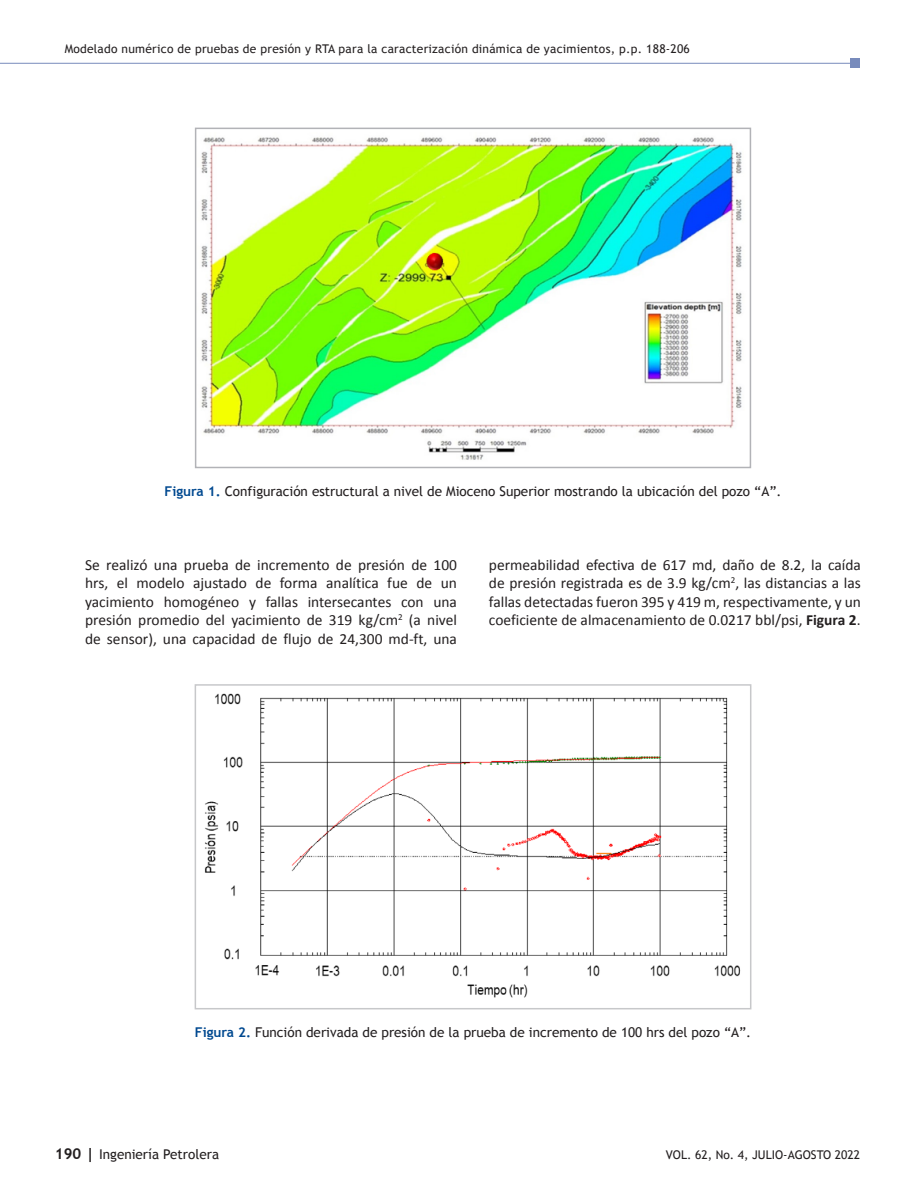
<style>
.page{position:relative;width:915px;height:1191px;background:#fff}
.page>*{position:absolute;margin:0;border:0;box-sizing:border-box;transform-origin:0 0}
.cpoTxt{font:15.45px/18.6px "Calibri";color:#231f20;text-align:justify}
.pieDeImagen{font:13.5px "Trebuchet MS";color:#231f20}
.t1{font:12px "Trebuchet MS";letter-spacing:.02em;color:#231f20}
.t2{font:12px "Trebuchet MS";color:#231f20}
.s1{font-weight:700;color:#014990}
.s2{font-weight:700}
.s3{font-weight:700;font-size:15px}
</style>
<div class="page">
<hr style="left:0;top:63px;width:854px;height:1px;background:#788bbc">
<div style="left:850px;top:59px;width:9px;height:9px;background:#788bbc"></div>
<img style="left:201px;top:137px;width:541px;height:323px">
<div style="left:195px;top:128px;width:556px;height:340px;border:2px solid #b2b3b7"></div>
<img style="left:204px;top:693px;width:537px;height:305px">
<div style="left:194px;top:684px;width:557px;height:325px;border:2px solid #c7c8ca"></div>
<p class="t1" style="left:65px;top:42px;width:626px">Modelado numérico de pruebas de presión y RTA para la caracterización dinámica de yacimientos, p.p. 188-206</p>
<p class="pieDeImagen" style="left:164px;top:483px;width:618px"><span class="s1">Figura 1.</span> Configuración estructural a nivel de Mioceno Superior mostrando la ubicación del pozo “A”.</p>
<p class="cpoTxt" style="left:85px;top:554px;width:373px">Se realizó una prueba de incremento de presión de 100 hrs, el modelo ajustado de forma analítica fue de un yacimiento homogéneo y fallas intersecantes con una presión promedio del yacimiento de 319 kg/cm<sup>2</sup> (a nivel de sensor), una capacidad de flujo de 24,300 md-ft, una</p>
<p class="cpoTxt" style="left:489px;top:554px;width:373px">permeabilidad efectiva de 617 md, daño de 8.2, la caída de presión registrada es de 3.9 kg/cm<sup>2</sup>, las distancias a las fallas detectadas fueron 395 y 419 m, respectivamente, y un coeficiente de almacenamiento de 0.0217 bbl/psi, <span class="s2">Figura 2</span>.</p>
<p class="pieDeImagen" style="left:195px;top:1024px;width:557px"><span class="s1">Figura 2.</span> Función derivada de presión de la prueba de incremento de 100 hrs del pozo “A”.</p>
<p class="pieDeImagen" style="left:55px;top:1146px;width:166px"><span class="s3">190 |</span> Ingeniería Petrolera</p>
<p class="t2" style="left:665px;top:1147px;width:195px">VOL. 62, No. 4, JULIO-AGOSTO 2022</p>
</div>
